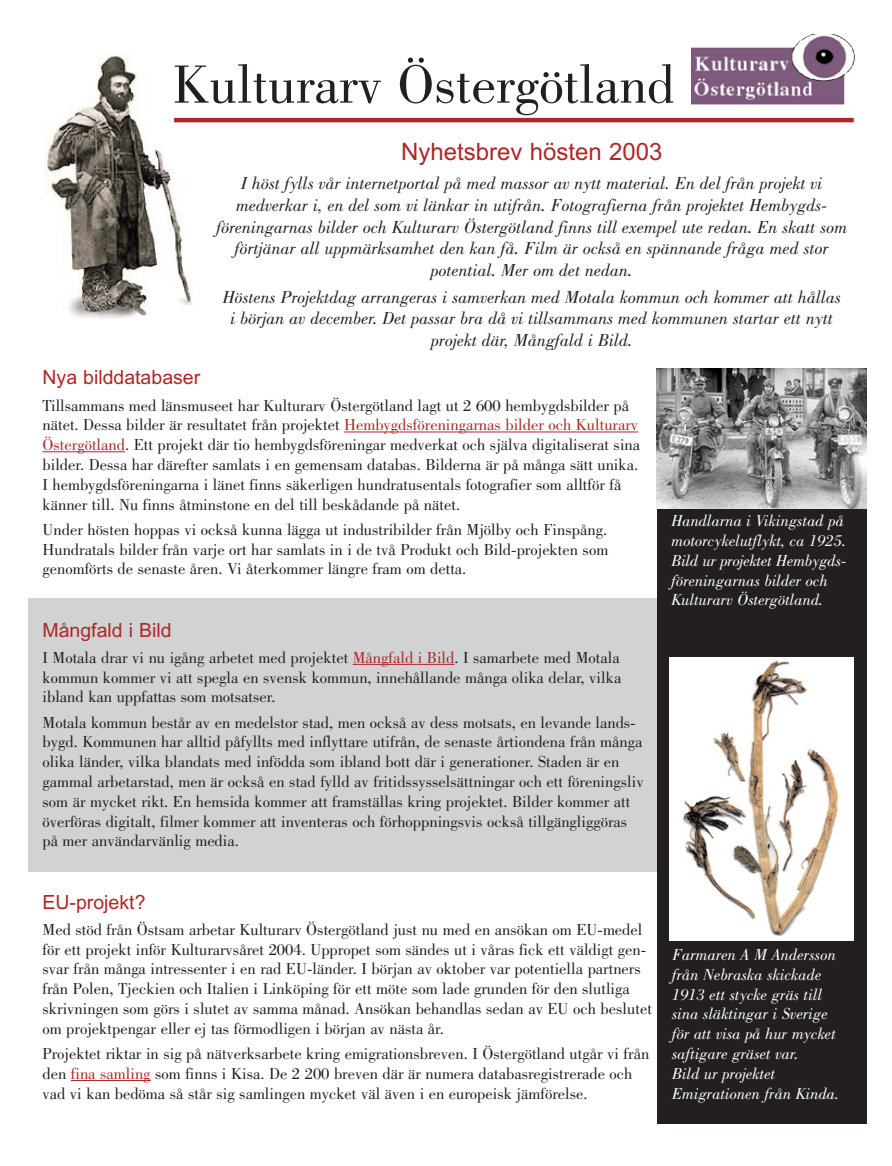
<style>
.page{position:relative;width:892px;height:1166px;background:#fff}
.page>*{position:absolute;margin:0;border:0;box-sizing:border-box;transform-origin:0 0}
.t1{font:55.5px "Bodoni";color:#231f20}
.t2{font:24px "Arial MS";color:#af2626}
.t3{font:19.5px "Arial MS";color:#af2626}
.t4{font:italic 18px/21.6px "Bodoni";color:#231f20;text-align:center}
.t5{font:16.5px/19.8px "Bodoni";color:#231f20}
.t6{font:italic 16.5px/19.8px "Bodoni";color:#fff}
.s1{color:#af2626}
</style>
<div class="page">
<img style="left:691px;top:34px;width:164px;height:89px">
<div style="left:29px;top:598px;width:702px;height:273px;background:#d1d2d4"></div>
<div style="left:657px;top:368px;width:209px;height:755px;background:#231f20"></div>
<img style="left:44px;top:55px;width:150px;height:263px">
<hr style="left:174px;top:118px;width:679px;height:4px;background:#af2626">
<hr style="left:344px;top:431px;width:86px;height:1px;background:#af2626">
<hr style="left:430px;top:431px;width:49px;height:1px;background:#af2626">
<hr style="left:479px;top:431px;width:152px;height:1px;background:#af2626">
<hr style="left:43px;top:451px;width:34px;height:1px;background:#af2626">
<hr style="left:77px;top:451px;width:48px;height:1px;background:#af2626">
<hr style="left:353px;top:663px;width:101px;height:1px;background:#af2626">
<hr style="left:71px;top:1079px;width:80px;height:1px;background:#af2626">
<img style="left:670px;top:657px;width:183px;height:282px">
<img style="left:657px;top:368px;width:209px;height:140px">
<h1 class="t1" style="left:172px;top:64px;width:504px">Kulturarv Östergötland</h1>
<h2 class="t2" style="left:401px;top:143px;width:263px">Nyhetsbrev hösten 2003</h2>
<p class="t4" style="left:216px;top:174px;width:632px">I höst fylls vår internetportal på med massor av nytt material. En del från projekt vi medverkar i, en del som vi länkar in utifrån. Fotografierna från projektet Hembygds&shy;föreningarnas bilder och Kulturarv Östergötland finns till exempel ute redan. En skatt som förtjänar all uppmärksamhet den kan få. Film är också en spännande fråga med stor potential. Mer om det nedan.</p>
<p class="t4" style="left:223px;top:288px;width:620px">Höstens Projektdag arrangeras i samverkan med Motala kommun och kommer att hållas i början av december. Det passar bra då vi tillsammans med kommunen startar ett nytt projekt där, Mångfald i Bild.</p>
<p class="t3" style="left:43px;top:370px;width:159px">Nya bilddatabaser</p>
<p class="t5" style="left:43px;top:396px;width:599px">Tillsammans med länsmuseet har Kulturarv Östergötland lagt ut 2 600 hembygdsbilder på nätet. Dessa bilder är resultatet från projektet <span class="s1">Hembygdsföreningarnas bilder och Kulturarv Östergötland</span>. Ett projekt där tio hembygdsföreningar medverkat och själva digitaliserat sina bilder. Dessa har därefter samlats i en gemensam databas. Bilderna är på många sätt unika.<br>I hembygdsföreningarna i länet finns säkerligen hundratusentals fotografier som alltför få känner till. Nu finns åtminstone en del till beskådande på nätet.</p>
<p class="t5" style="left:43px;top:521px;width:567px;text-align:justify">Under hösten hoppas vi också kunna lägga ut industribilder från Mjölby och Finspång.<br>Hundratals bilder från varje ort har samlats in i de två Produkt och Bild-projekten som genomförts de senaste åren. Vi återkommer längre fram om detta.</p>
<p class="t6" style="left:671px;top:512px;width:176px">Handlarna i Vikingstad på motorcykelutflykt, ca 1925.<br>Bild ur projektet Hembygds&shy;föreningarnas bilder och<br>Kulturarv Östergötland.</p>
<p class="t3" style="left:43px;top:622px;width:130px">Mångfald i Bild</p>
<p class="t5" style="left:43px;top:648px;width:580px;text-align:justify">I Motala drar vi nu igång arbetet med projektet <span class="s1">Mångfald i Bild</span>. I samarbete med Motala kommun kommer vi att spegla en svensk kommun, innehållande många olika delar, vilka ibland kan uppfattas som motsatser.</p>
<p class="t5" style="left:43px;top:713px;width:602px">Motala kommun består av en medelstor stad, men också av dess motsats, en levande lands&shy;bygd. Kommunen har alltid påfyllts med inflyttare utifrån, de senaste årtiondena från många olika länder, vilka blandats med infödda som ibland bott där i generationer. Staden är en gammal arbetarstad, men är också en stad fylld av fritidssysselsättningar och ett föreningsliv som är mycket rikt. En hemsida kommer att framställas kring projektet. Bilder kommer att överföras digitalt, filmer kommer att inventeras och förhoppningsvis också tillgängliggöras på mer användarvänlig media.</p>
<p class="t3" style="left:43px;top:894px;width:104px">EU-projekt?</p>
<p class="t5" style="left:43px;top:920px;width:611px">Med stöd från Östsam arbetar Kulturarv Östergötland just nu med en ansökan om EU-medel för ett projekt inför Kulturarvsåret 2004. Uppropet som sändes ut i våras fick ett väldigt gen&shy;svar från många intressenter i en rad EU-länder. I början av oktober var potentiella partners från Polen, Tjeckien och Italien i Linköping för ett möte som lade grunden för den slutliga skrivningen som görs i slutet av samma månad. Ansökan behandlas sedan av EU och beslutet om projektpengar eller ej tas förmodligen i början av nästa år.</p>
<p class="t5" style="left:43px;top:1044px;width:608px">Projektet riktar in sig på nätverksarbete kring emigrationsbreven. I Östergötland utgår vi från den <span class="s1">fina samling</span> som finns i Kisa. De 2 200 breven där är numera databasregistrerade och vad vi kan bedöma så står sig samlingen mycket väl även i en europeisk jämförelse.</p>
<p class="t6" style="left:672px;top:945px;width:169px">Farmaren A M Andersson från Nebraska skickade<br>1913 ett stycke gräs till sina släktingar i Sverige för att visa på hur mycket saftigare gräset var.<br>Bild ur projektet<br>Emigrationen från Kinda.</p>
</div>
